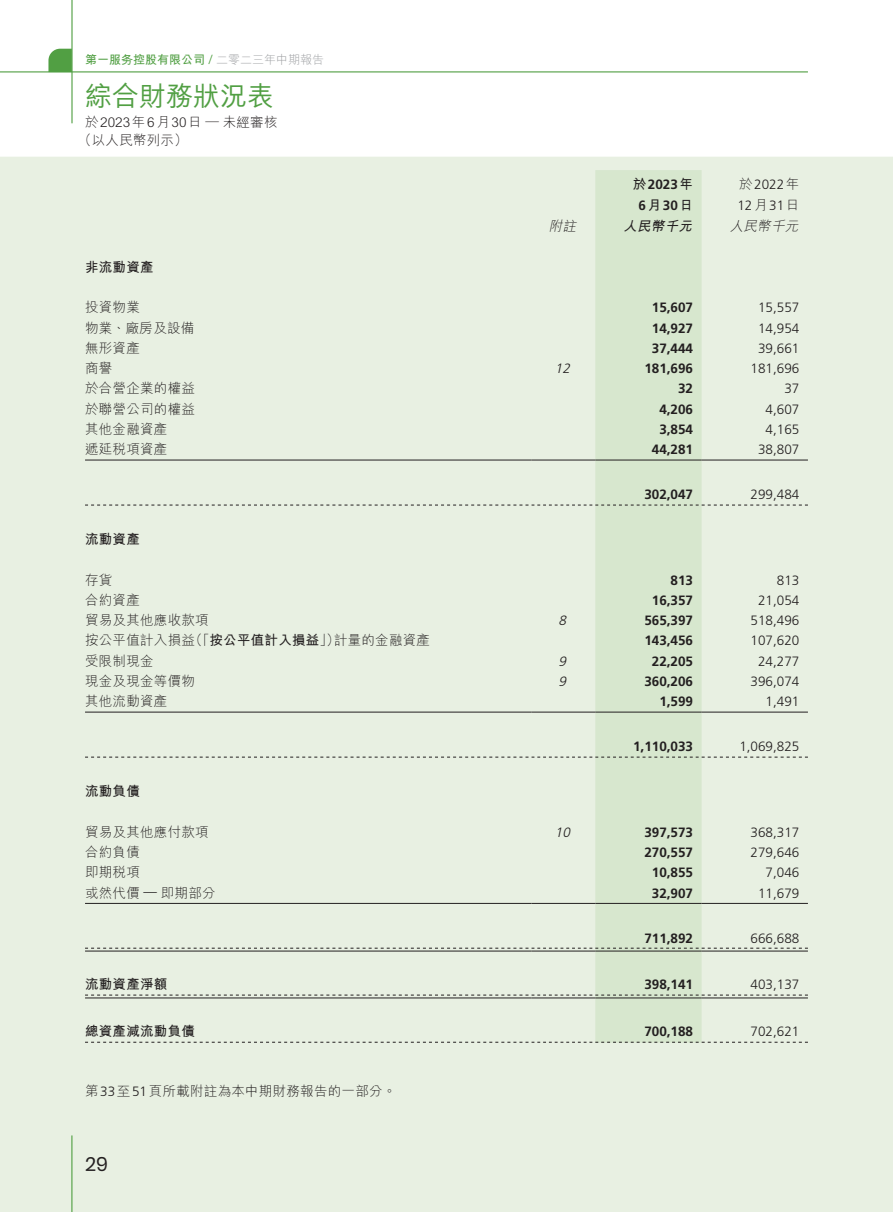
<style>
.page{position:relative;width:893px;height:1212px;background:#fff}
.page>*{position:absolute;margin:0;border:0;box-sizing:border-box;transform-origin:0 0}
.t1{font:500 27px "M Hei HK";color:#519f43}
.t2{font:19.5px "Poppins";color:#231f20}
.t3{font:300 13.5px/18px "M Hei HK";letter-spacing:.02em;color:#231f20}
.t4{font:300 13.5px/21px "Frutiger LT Std";color:#231f20}
.t5{font:700 13.5px/21px "Frutiger LT Std";color:#231f20;text-align:center}
.t6{font:700 13.5px "M Hei HK";letter-spacing:.02em;color:#231f20}
.t7{font:italic 300 13.5px "M Hei HK";color:#231f20}
.t8{font:italic 300 13.5px "Frutiger LT Std";color:#231f20}
.t9{font:italic 700 13.5px "M Hei HK";color:#231f20}
.t10{font:700 12px "M Hei HK";color:#519f43}
.s1{font-family:"Century Gothic";font-weight:400;font-size:11.25px}
.s2{font-weight:300;color:#9d9fa2}
.s3{font-family:"M Hei HK"}
.s4{font-weight:300}
.s5{font-family:"Frutiger LT Std"}
</style>
<div class="page">
<div style="left:0;top:157px;width:893px;height:1055px;background:#e8f0e2"></div>
<svg style="left:48px;top:49px;width:23px;height:22px"></svg>
<hr style="left:0;top:71px;width:808px;height:1px;background:#519f43">
<hr style="left:71px;top:1135px;width:1px;height:77px;background:#519f43">
<hr style="left:71px;top:0;width:2px;height:123px;background:#519f43">
<div style="left:595px;top:170px;width:107px;height:872px;background:#d7e7ce"></div>
<hr style="left:85px;top:460px;width:446px;height:1px;background:#231f20">
<hr style="left:531px;top:460px;width:64px;height:1px;background:#231f20">
<hr style="left:595px;top:460px;width:107px;height:1px;background:#231f20">
<hr style="left:702px;top:460px;width:106px;height:1px;background:#231f20">
<svg style="left:85px;top:505px;width:723px;height:1px"></svg>
<hr style="left:85px;top:712px;width:446px;height:1px;background:#231f20">
<hr style="left:531px;top:712px;width:64px;height:1px;background:#231f20">
<hr style="left:595px;top:712px;width:107px;height:1px;background:#231f20">
<hr style="left:702px;top:712px;width:106px;height:1px;background:#231f20">
<svg style="left:85px;top:757px;width:723px;height:1px"></svg>
<hr style="left:85px;top:903px;width:446px;height:1px;background:#231f20">
<hr style="left:531px;top:903px;width:64px;height:1px;background:#231f20">
<hr style="left:595px;top:903px;width:107px;height:1px;background:#231f20">
<hr style="left:702px;top:903px;width:106px;height:1px;background:#231f20">
<hr style="left:85px;top:951px;width:446px;height:1px;background:#231f20">
<hr style="left:531px;top:951px;width:64px;height:1px;background:#231f20">
<hr style="left:595px;top:951px;width:107px;height:1px;background:#231f20">
<svg style="left:85px;top:948px;width:723px;height:1px"></svg>
<hr style="left:702px;top:951px;width:106px;height:1px;background:#231f20">
<hr style="left:85px;top:997px;width:446px;height:1px;background:#231f20">
<hr style="left:531px;top:997px;width:64px;height:1px;background:#231f20">
<hr style="left:595px;top:997px;width:107px;height:1px;background:#231f20">
<svg style="left:85px;top:995px;width:723px;height:1px"></svg>
<hr style="left:702px;top:997px;width:106px;height:1px;background:#231f20">
<svg style="left:85px;top:1042px;width:723px;height:1px"></svg>
<p class="t10" style="left:85px;top:51px;width:241px">第一服务控股有限公司 <span class="s1">/</span> <span class="s2">二零二三年中期報告</span></p>
<h1 class="t1" style="left:85px;top:77px;width:190px">綜合財務狀況表</h1>
<p class="t3" style="left:78px;top:113px;width:201px;text-indent:7px">於2023年6月30日 — 未經審核（以人民幣列示(</p>
<p class="t7" style="left:549px;top:220px;width:32px">附註</p>
<p class="t5" style="left:633px;top:174px;width:62px"><span class="s3">於</span>2023<span class="s3">年<br></span>6<span class="s3">月</span>30<span class="s3">日</span></p>
<p class="t4" style="left:737px;top:174px;width:64px"><span class="s3">於</span>2022<span class="s3">年<br></span>12<span class="s3">月</span>31<span class="s3">日</span></p>
<p class="t7" style="left:730px;top:220px;width:73px">人民幣千元</p>
<p class="t9" style="left:623px;top:217px;width:74px">人民幣千元</p>
<p class="t6" style="left:85px;top:257px;width:70px">非流動資產</p>
<p class="t3" style="left:85px;top:298px;width:56px">投資物業</p>
<p class="t5" style="left:652px;top:297px;width:43px">15,607</p>
<p class="t4" style="left:758px;top:297px;width:43px">15,557</p>
<p class="t3" style="left:85px;top:318px;width:111px">物業、廠房及設備</p>
<p class="t5" style="left:652px;top:317px;width:43px">14,927</p>
<p class="t4" style="left:758px;top:318px;width:43px">14,954</p>
<p class="t3" style="left:85px;top:339px;width:56px">無形資產</p>
<p class="t5" style="left:652px;top:338px;width:43px">37,444</p>
<p class="t4" style="left:758px;top:338px;width:43px">39,661</p>
<p class="t3" style="left:85px;top:359px;width:29px">商譽</p>
<p class="t8" style="left:555px;top:361px;width:20px">12</p>
<p class="t5" style="left:644px;top:358px;width:50px">181,696</p>
<p class="t4" style="left:751px;top:358px;width:50px">181,696</p>
<p class="t3" style="left:85px;top:379px;width:111px">於合營企業的權益</p>
<p class="t5" style="left:678px;top:378px;width:17px">32</p>
<p class="t4" style="left:784px;top:378px;width:17px">37</p>
<p class="t3" style="left:85px;top:399px;width:111px">於聯營公司的權益</p>
<p class="t5" style="left:659px;top:398px;width:35px">4,206</p>
<p class="t4" style="left:766px;top:399px;width:35px">4,607</p>
<p class="t3" style="left:85px;top:420px;width:84px">其他金融資產</p>
<p class="t5" style="left:659px;top:419px;width:35px">3,854</p>
<p class="t4" style="left:766px;top:419px;width:35px">4,165</p>
<p class="t3" style="left:85px;top:440px;width:84px">遞延稅項資產</p>
<p class="t5" style="left:652px;top:439px;width:43px">44,281</p>
<p class="t4" style="left:758px;top:439px;width:43px">38,807</p>
<p class="t5" style="left:644px;top:484px;width:50px">302,047</p>
<p class="t4" style="left:751px;top:484px;width:50px">299,484</p>
<p class="t6" style="left:85px;top:529px;width:56px">流動資產</p>
<p class="t3" style="left:85px;top:570px;width:29px">存貨</p>
<p class="t5" style="left:671px;top:570px;width:24px">813</p>
<p class="t4" style="left:777px;top:570px;width:24px">813</p>
<p class="t3" style="left:85px;top:591px;width:56px">合約資產</p>
<p class="t5" style="left:652px;top:590px;width:43px">16,357</p>
<p class="t4" style="left:758px;top:590px;width:43px">21,054</p>
<p class="t3" style="left:85px;top:611px;width:125px">貿易及其他應收款項</p>
<p class="t8" style="left:559px;top:613px;width:12px">8</p>
<p class="t5" style="left:644px;top:610px;width:50px">565,397</p>
<p class="t4" style="left:751px;top:610px;width:50px">518,496</p>
<p class="t6" style="left:189px;top:631px;width:152px"><span class="s4">（「</span>按公平值計入損益<span class="s4">」）</span></p>
<p class="t3" style="left:85px;top:631px;width:111px">按公平值計入損益</p>
<p class="t3" style="left:334px;top:631px;width:98px">計量的金融資產</p>
<p class="t5" style="left:644px;top:630px;width:50px">143,456</p>
<p class="t4" style="left:751px;top:630px;width:50px">107,620</p>
<p class="t3" style="left:85px;top:651px;width:70px">受限制現金</p>
<p class="t8" style="left:559px;top:653px;width:12px">9</p>
<p class="t5" style="left:652px;top:651px;width:43px">22,205</p>
<p class="t4" style="left:758px;top:651px;width:43px">24,277</p>
<p class="t3" style="left:85px;top:672px;width:111px">現金及現金等價物</p>
<p class="t8" style="left:559px;top:674px;width:12px">9</p>
<p class="t5" style="left:644px;top:671px;width:50px">360,206</p>
<p class="t4" style="left:751px;top:671px;width:50px">396,074</p>
<p class="t3" style="left:85px;top:692px;width:84px">其他流動資產</p>
<p class="t5" style="left:659px;top:691px;width:35px">1,599</p>
<p class="t4" style="left:766px;top:691px;width:35px">1,491</p>
<p class="t5" style="left:633px;top:736px;width:62px">1,110,033</p>
<p class="t4" style="left:739px;top:736px;width:62px">1,069,825</p>
<p class="t6" style="left:85px;top:781px;width:56px">流動負債</p>
<p class="t3" style="left:85px;top:823px;width:125px">貿易及其他應付款項</p>
<p class="t8" style="left:555px;top:824px;width:20px">10</p>
<p class="t5" style="left:644px;top:822px;width:50px">397,573</p>
<p class="t4" style="left:751px;top:822px;width:50px">368,317</p>
<p class="t3" style="left:85px;top:843px;width:56px">合約負債</p>
<p class="t5" style="left:644px;top:842px;width:50px">270,557</p>
<p class="t4" style="left:751px;top:842px;width:50px">279,646</p>
<p class="t3" style="left:85px;top:863px;width:56px">即期稅項</p>
<p class="t5" style="left:652px;top:862px;width:43px">10,855</p>
<p class="t4" style="left:766px;top:862px;width:35px">7,046</p>
<p class="t3" style="left:85px;top:883px;width:56px">或然代價</p>
<p class="t3" style="left:161px;top:883px;width:56px">即期部分</p>
<p class="t4" style="left:144px;top:880px;width:15px">—</p>
<p class="t5" style="left:652px;top:882px;width:43px">32,907</p>
<p class="t4" style="left:758px;top:882px;width:43px">11,679</p>
<p class="t5" style="left:644px;top:927px;width:50px">711,892</p>
<p class="t4" style="left:751px;top:927px;width:50px">666,688</p>
<p class="t6" style="left:85px;top:975px;width:84px">流動資產淨額</p>
<p class="t5" style="left:644px;top:974px;width:50px">398,141</p>
<p class="t4" style="left:751px;top:974px;width:50px">403,137</p>
<p class="t6" style="left:85px;top:1021px;width:111px">總資產減流動負債</p>
<p class="t5" style="left:644px;top:1021px;width:50px">700,188</p>
<p class="t4" style="left:751px;top:1021px;width:50px">702,621</p>
<p class="t3" style="left:85px;top:1082px;width:313px">第<span class="s5">33</span>至<span class="s5">51</span>頁所載附註為本中期財務報告的一部分。</p>
<h2 class="t2" style="left:85px;top:1153px;width:24px">29</h2>
</div>
